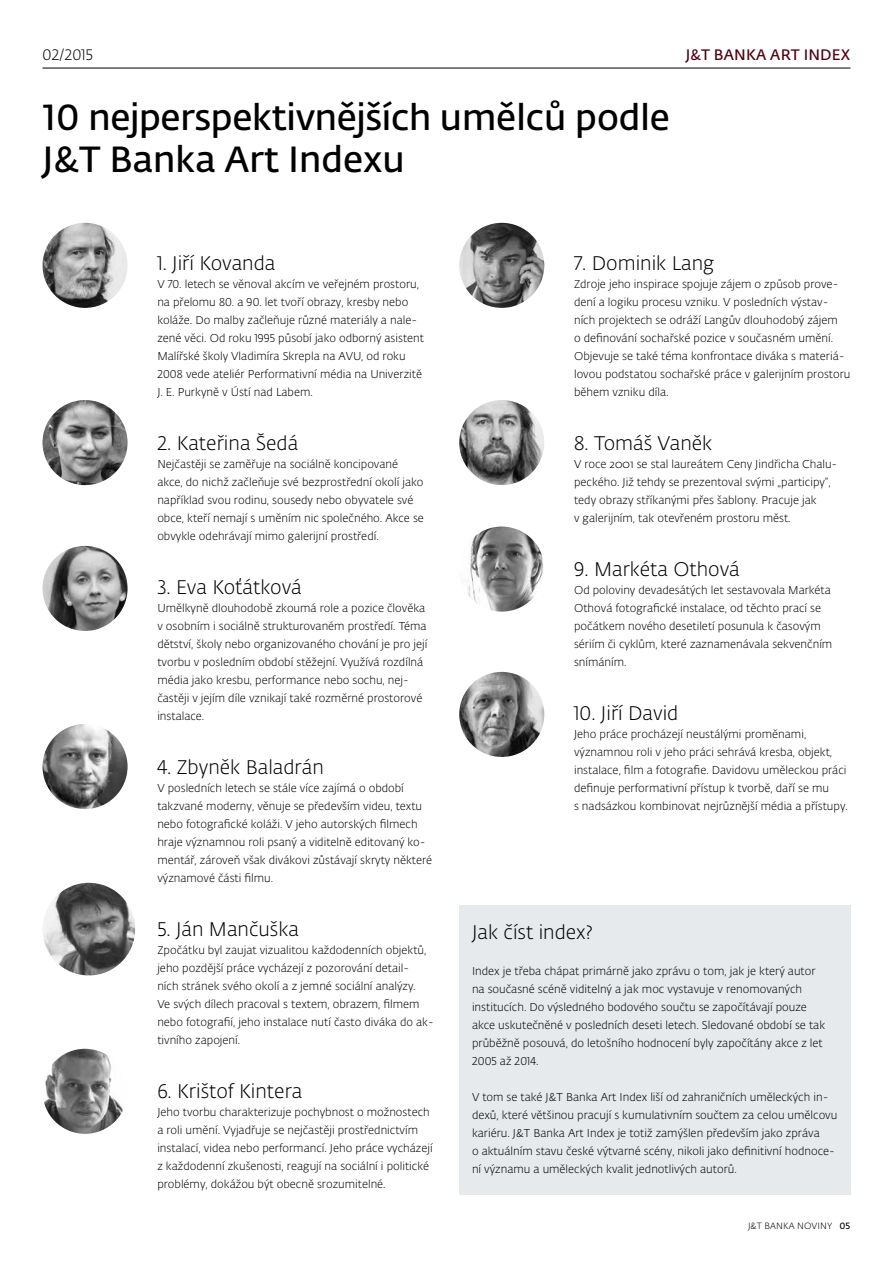
<style>
.page{position:relative;width:893px;height:1263px;background:#fff}
.page>*{position:absolute;margin:0;border:0;box-sizing:border-box;transform-origin:0 0}
.t1{font:600 36px/42px "Fedra Sans Alt Pro";color:#000}
.t2{font:300 19.5px "Fedra Sans Alt Pro";color:#000}
.t3{font:600 15px "Fedra Sans Alt Pro";letter-spacing:.01em;color:#510210}
.t4{font:300 15px "Fedra Sans Alt Pro";letter-spacing:.01em;color:#000}
.t5{font:300 11.25px/18px "Fedra Sans Alt Pro";color:#000}
.t6{font:300 9px "Fedra Sans Alt Pro";letter-spacing:.01em;color:#000}
.s1{font-weight:600}
</style>
<div class="page">
<hr style="left:43px;top:68px;width:807px;height:1px;background:#000">
<img style="left:43px;top:223px;width:85px;height:85px;border-radius:43px">
<img style="left:43px;top:400px;width:85px;height:85px;border-radius:43px">
<img style="left:43px;top:883px;width:92px;height:92px;border-radius:46px">
<img style="left:43px;top:1049px;width:85px;height:85px;border-radius:43px">
<div style="left:459px;top:906px;width:391px;height:289px;background:#e6eaec"></div>
<img style="left:43px;top:546px;width:85px;height:85px;border-radius:43px">
<img style="left:43px;top:724px;width:85px;height:85px;border-radius:43px">
<img style="left:459px;top:223px;width:85px;height:85px;border-radius:43px">
<img style="left:459px;top:400px;width:85px;height:85px;border-radius:43px">
<img style="left:459px;top:526px;width:85px;height:86px;border-radius:43px">
<img style="left:459px;top:672px;width:85px;height:85px;border-radius:43px">
<h3 class="t4" style="left:43px;top:44px;width:52px">02/2015</h3>
<h1 class="t1" style="left:43px;top:95px;width:629px">10 nejperspektivnějších umělců podle<br>J&amp;T Banka Art Indexu</h1>
<h3 class="t3" style="left:686px;top:43px;width:166px">J&amp;T BANKA ART INDEX</h3>
<h2 class="t2" style="left:157px;top:250px;width:119px">1. Jiří Kovanda</h2>
<p class="t5" style="left:157px;top:275px;width:268px">V 70. letech se věnoval akcím ve veřejném prostoru, na přelomu 80. a 90. let tvoří obrazy, kresby nebo koláže. Do malby začleňuje různé materiály a nale&shy;zené věci. Od roku 1995 působí jako odborný asistent Malířské školy Vladimíra Skrepla na AVU, od roku 2008 vede ateliér Performativní média na Univerzitě J. E. Purkyně v Ústí nad Labem.</p>
<h2 class="t2" style="left:157px;top:430px;width:142px">2. Kateřina Šedá</h2>
<p class="t5" style="left:157px;top:455px;width:268px">Nejčastěji se zaměřuje na sociálně koncipované akce, do nichž začleňuje své bezprostřední okolí jako například svou rodinu, sousedy nebo obyvatele své obce, kteří nemají s uměním nic společného. Akce se obvykle odehrávají mimo galerijní prostředí.</p>
<h2 class="t2" style="left:157px;top:574px;width:146px">3. Eva Koťátková</h2>
<p class="t5" style="left:157px;top:599px;width:272px">Umělkyně dlouhodobě zkoumá role a pozice člověka v osobním i sociálně strukturovaném prostředí. Téma dětství, školy nebo organizovaného chování je pro její tvorbu v posledním období stěžejní. Využívá rozdílná média jako kresbu, performance nebo sochu, nej&shy;častěji v jejím díle vznikají také rozměrné prostorové instalace.</p>
<h2 class="t2" style="left:157px;top:754px;width:168px">4. Zbyněk Baladrán</h2>
<p class="t5" style="left:157px;top:779px;width:276px">V posledních letech se stále více zajímá o období takzvané moderny, věnuje se především videu, textu nebo fotografické koláži. V jeho autorských filmech hraje významnou roli psaný a viditelně editovaný ko&shy;mentář, zároveň však divákovi zůstávají skryty některé významové části filmu.</p>
<h2 class="t2" style="left:157px;top:916px;width:143px">5. Ján Mančuška</h2>
<p class="t5" style="left:157px;top:941px;width:278px">Zpočátku byl zaujat vizualitou každodenních objektů, jeho pozdější práce vycházejí z pozorování detail-<br>ních stránek svého okolí a z jemné sociální analýzy.<br>Ve svých dílech pracoval s textem, obrazem, filmem nebo fotografií, jeho instalace nutí často diváka do ak&shy;tivního zapojení.</p>
<h2 class="t2" style="left:157px;top:1078px;width:147px">6. Krištof Kintera</h2>
<p class="t5" style="left:157px;top:1103px;width:277px">Jeho tvorbu charakterizuje pochybnost o možnostech a roli umění. Vyjadřuje se nejčastěji prostřednictvím instalací, videa nebo performancí. Jeho práce vycházejí z každodenní zkušenosti, reagují na sociální i politické problémy, dokážou být obecně srozumitelné.</p>
<h2 class="t2" style="left:574px;top:250px;width:142px">7. Dominik Lang</h2>
<p class="t5" style="left:574px;top:275px;width:278px">Zdroje jeho inspirace spojuje zájem o způsob prove&shy;dení a logiku procesu vzniku. V posledních výstav&shy;ních projektech se odráží Langův dlouhodobý zájem<br>o definování sochařské pozice v současném umění.<br>Objevuje se také téma konfrontace diváka s materiá&shy;lovou podstatou sochařské práce v galerijním prostoru během vzniku díla.</p>
<h2 class="t2" style="left:574px;top:430px;width:140px">8. Tomáš Vaněk</h2>
<p class="t5" style="left:574px;top:455px;width:265px">V roce 2001 se stal laureátem Ceny Jindřicha Chalu&shy;peckého. Již tehdy se prezentoval svými „participy“, tedy obrazy stříkanými přes šablony. Pracuje jak<br>v galerijním, tak otevřeném prostoru měst.</p>
<h2 class="t2" style="left:574px;top:556px;width:167px">9. Markéta Othová</h2>
<p class="t5" style="left:574px;top:581px;width:260px">Od poloviny devadesátých let sestavovala Markéta Othová fotografické instalace, od těchto prací se počátkem nového desetiletí posunula k časovým sériím či cyklům, které zaznamenávala sekvenčním snímáním.</p>
<h2 class="t2" style="left:574px;top:700px;width:106px">10. Jiří David</h2>
<p class="t5" style="left:574px;top:725px;width:275px">Jeho práce procházejí neustálými proměnami, významnou roli v jeho práci sehrává kresba, objekt, instalace, film a fotografie. Davidovu uměleckou práci definuje performativní přístup k tvorbě, daří se mu<br>s nadsázkou kombinovat nejrůznější média a přístupy.</p>
<h2 class="t2" style="left:472px;top:919px;width:122px">Jak číst index?</h2>
<p class="t5" style="left:472px;top:962px;width:355px">Index je třeba chápat primárně jako zprávu o tom, jak je který autor na současné scéně viditelný a jak moc vystavuje v renomovaných institucích. Do výsledného bodového součtu se započítávají pouze akce uskutečněné v posledních deseti letech. Sledované období se tak průběžně posouvá, do letošního hodnocení byly započítány akce z let 2005 až 2014.</p>
<p class="t5" style="left:472px;top:1088px;width:367px">V tom se také J&amp;T Banka Art Index liší od zahraničních uměleckých in&shy;dexů, které většinou pracují s kumulativním součtem za celou umělcovu kariéru. J&amp;T Banka Art Index je totiž zamýšlen především jako zpráva<br>o aktuálním stavu české výtvarné scény, nikoli jako definitivní hodnoce&shy;ní významu a uměleckých kvalit jednotlivých autorů.</p>
<p class="t6" style="left:748px;top:1220px;width:104px">J&amp;T BANKA NOVINY <span class="s1">05</span></p>
</div>
